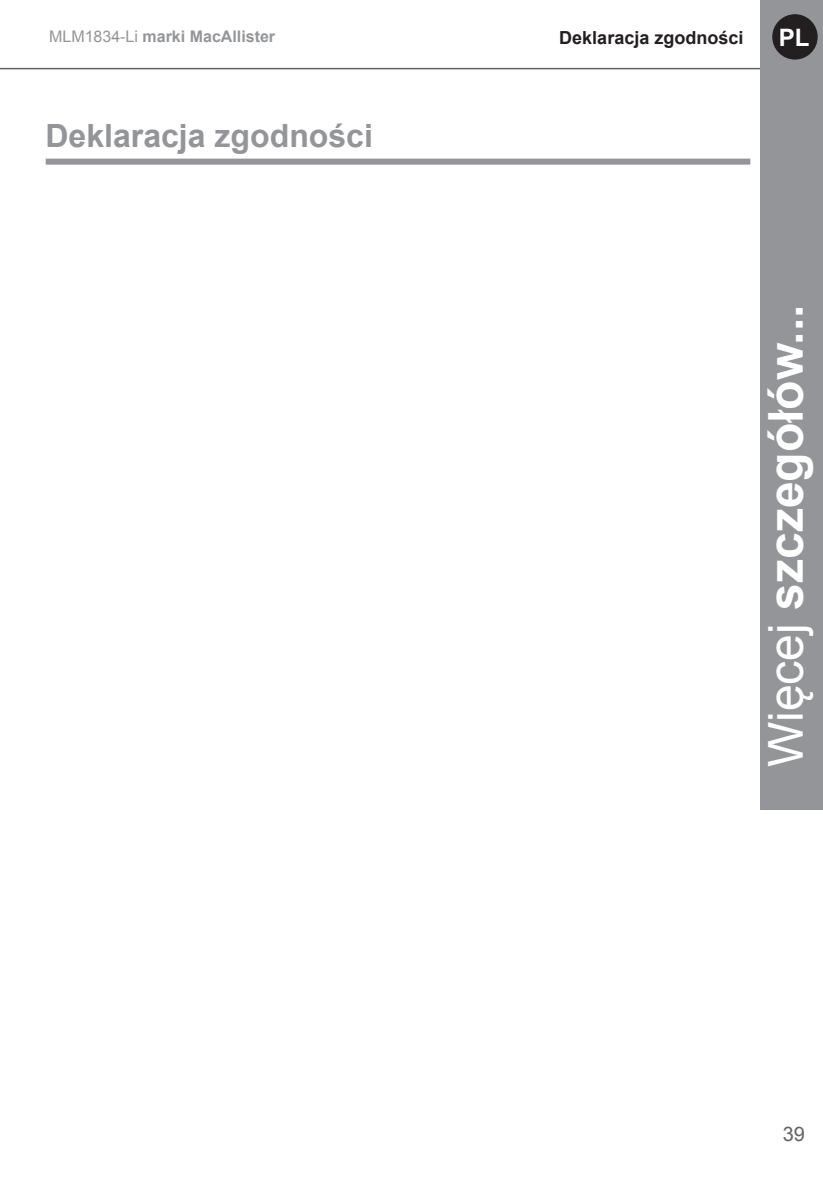
<style>
.page{position:relative;width:823px;height:1191px;background:#fff}
.page>*{position:absolute;margin:0;border:0;box-sizing:border-box;transform-origin:0 0}
.t1{font:700 48px "Arial";color:#fff}
.t2{font:700 32px "Arial";color:#939598}
.t3{font:700 24px "Arial";color:#fff}
.t4{font:20px "Arial";color:#636366}
.t5{font:700 18px "Arial";color:#231f20}
.t6{font:700 16px "Arial";color:#939598}
.s1{font-weight:400}
</style>
<div class="page">
<hr style="left:0;top:68px;width:772px;height:1px;background:#636366">
<div style="left:760px;top:0;width:62px;height:809px;background:#939598"></div>
<div style="left:771px;top:14px;width:46px;height:46px;background:#231f20;border-radius:50%"></div>
<div style="left:46px;top:159px;width:703px;height:6px;background:#939598"></div>
<p class="t6" style="left:49px;top:25px;width:227px"><span class="s1">MLM1834-Li</span> marki MacAllister</p>
<p class="t2" style="left:45px;top:115px;width:329px">Deklaracja zgodności</p>
<p class="t5" style="left:559px;top:26px;width:186px">Deklaracja zgodności</p>
<h3 class="t3" style="left:778px;top:22px;width:32px">PL</h3>
<h1 class="t1" style="left:753px;top:767px;width:464px;rotate:-90deg"><span class="s1">Więcej</span> szczegółów...</h1>
<p class="t4" style="left:782px;top:1121px;width:24px">39</p>
</div>
